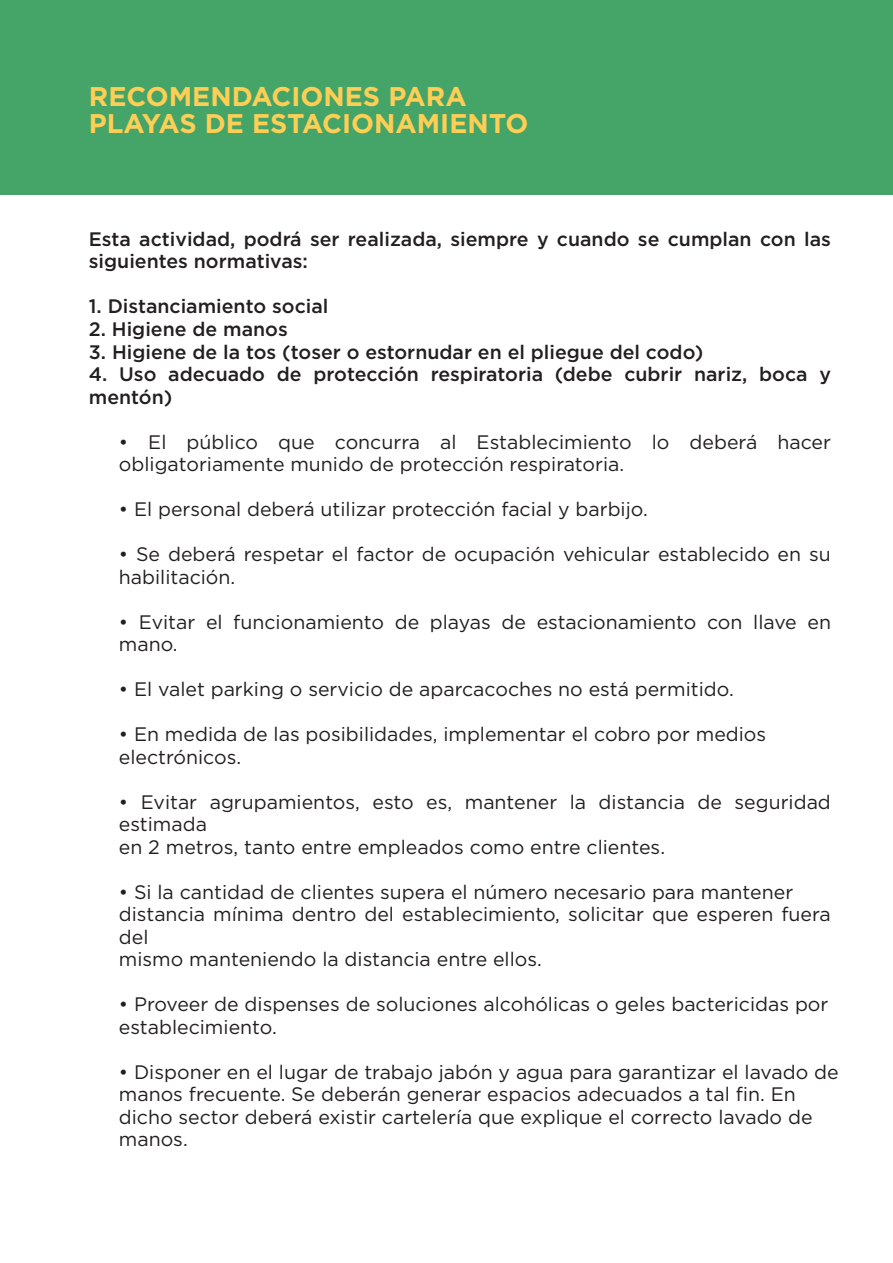
<style>
.page{position:relative;width:893px;height:1263px;background:#fff}
.page>*{position:absolute;margin:0;border:0;box-sizing:border-box;transform-origin:0 0}
.t1{font:700 27px/27px "Gotham";color:#fece55}
.t2{font:19.5px/22.5px "Gotham";color:#231f20}
.t3{font:500 19.5px/22.5px "Gotham";color:#231f20}
</style>
<div class="page">
<div style="left:0;top:0;width:893px;height:195px;background:#45a468"></div>
<h1 class="t1" style="left:89px;top:83px;width:441px">RECOMENDACIONES PARA<br>PLAYAS DE ESTACIONAMIENTO</h1>
<p class="t3" style="left:89px;top:228px;width:743px">Esta actividad, podrá ser realizada, siempre y cuando se cumplan con las siguientes normativas:</p>
<p class="t3" style="left:89px;top:295px;width:241px">1. Distanciamiento social</p>
<p class="t3" style="left:89px;top:318px;width:200px">2. Higiene de manos</p>
<p class="t3" style="left:89px;top:340px;width:616px">3. Higiene de la tos (toser o estornudar en el pliegue del codo)</p>
<p class="t3" style="left:89px;top:363px;width:744px">4. Uso adecuado de protección respiratoria (debe cubrir nariz, boca y mentón)</p>
<p class="t2" style="left:119px;top:430px;width:714px">• El público que concurra al Establecimiento lo deberá hacer obligatoriamente munido de protección respiratoria.</p>
<p class="t2" style="left:119px;top:497px;width:530px">• El personal deberá utilizar protección facial y barbijo.</p>
<p class="t2" style="left:119px;top:542px;width:713px">• Se deberá respetar el factor de ocupación vehicular establecido en su habilitación.</p>
<p class="t2" style="left:119px;top:610px;width:714px">• Evitar el funcionamiento de playas de estacionamiento con llave en mano.</p>
<p class="t2" style="left:119px;top:677px;width:616px">• El valet parking o servicio de aparcacoches no está permitido.</p>
<p class="t2" style="left:119px;top:722px;width:649px">• En medida de las posibilidades, implementar el cobro por medios electrónicos.</p>
<p class="t2" style="left:119px;top:790px;width:713px">• Evitar agrupamientos, esto es, mantener la distancia de seguridad estimada<br>en 2 metros, tanto entre empleados como entre clientes.</p>
<p class="t2" style="left:119px;top:880px;width:713px">• Si la cantidad de clientes supera el número necesario para mantener distancia mínima dentro del establecimiento, solicitar que esperen fuera del<br>mismo manteniendo la distancia entre ellos.</p>
<p class="t2" style="left:119px;top:992px;width:711px">• Proveer de dispenses de soluciones alcohólicas o geles bactericidas por establecimiento.</p>
<p class="t2" style="left:119px;top:1060px;width:721px">• Disponer en el lugar de trabajo jabón y agua para garantizar el lavado de manos frecuente. Se deberán generar espacios adecuados a tal fin. En dicho sector deberá existir cartelería que explique el correcto lavado de manos.</p>
</div>
